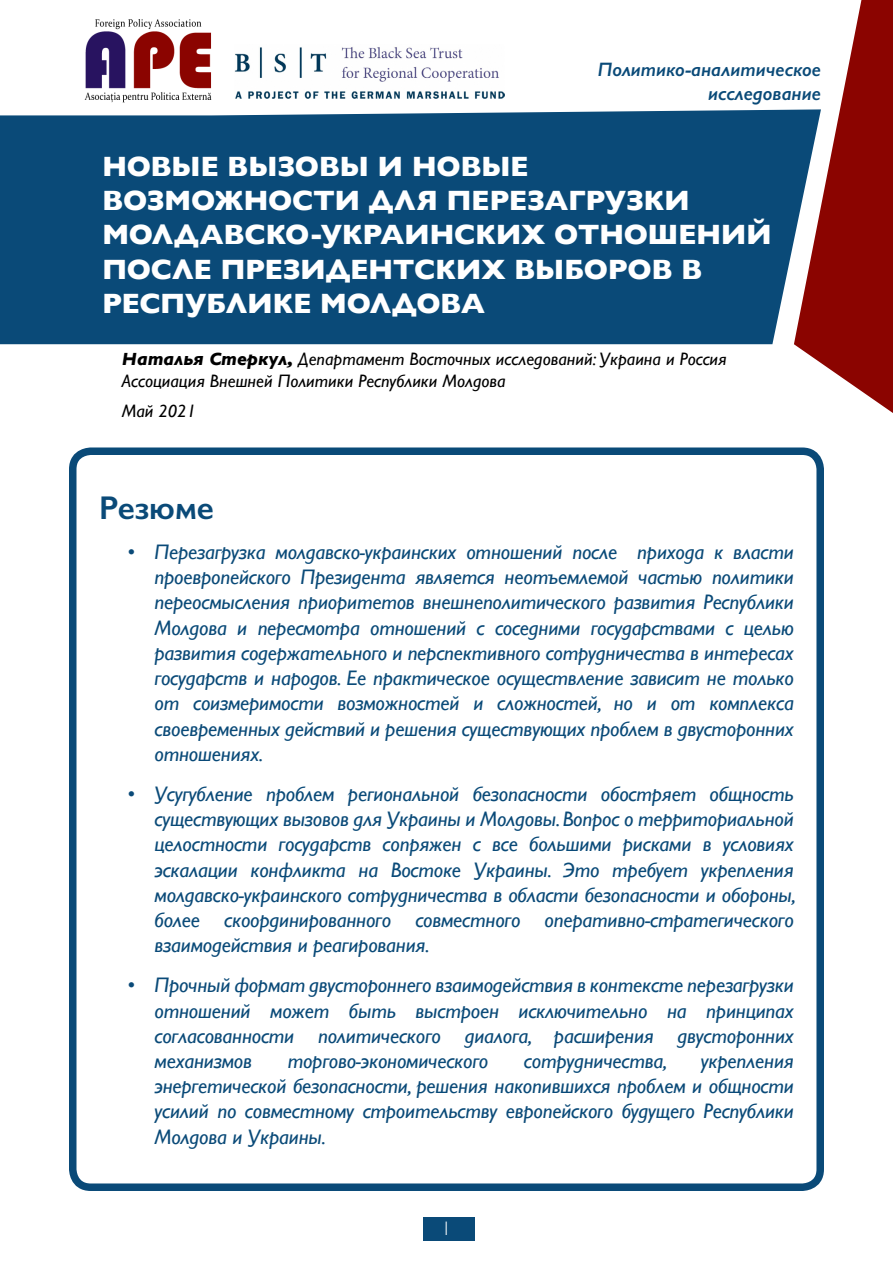
<style>
.page{position:relative;width:893px;height:1263px;background:#fff}
.page>*{position:absolute;margin:0;border:0;box-sizing:border-box;transform-origin:0 0}
.t1{font:600 33px "Gill Sans";color:#0a4a78}
.t2{font:700 28.5px/34.2px "Gill Sans";letter-spacing:-.015em;color:#fff}
.t3{font:italic 21px/25.2px "Gill Sans";letter-spacing:-.01em;color:#0a4a78;text-align:justify}
.t4{font:italic 600 19.5px/23.4px "Gill Sans";color:#0a4a78;text-align:right}
.t5{font:300 19.5px "Gill Sans";color:#fff}
.t6{font:italic 18px/21.6px "Gill Sans";color:#000}
.s1{font-weight:700}
</style>
<div class="page">
<div style="left:423px;top:1217px;width:51px;height:24px;background:#0a4a78"></div>
<div style="left:69px;top:447px;width:755px;height:744px;border:8px solid #0a4a78;border-radius:18px"></div>
<div style="left:0;top:109px;width:794px;height:235px;background:#0a4a78"></div>
<svg style="left:794px;top:0;width:99px;height:413px"></svg>
<img style="left:84px;top:20px;width:128px;height:83px">
<div style="left:522px;top:26px;width:299px;height:74px;background:#fff"></div>
<img style="left:235px;top:47px;width:270px;height:52px">
<p class="t4" style="left:597px;top:58px;width:225px">Политико-аналитическое исследование</p>
<h2 class="t2" style="left:102px;top:149px;width:671px">НОВЫЕ ВЫЗОВЫ И НОВЫЕ<br>ВОЗМОЖНОСТИ ДЛЯ ПЕРЕЗАГРУЗКИ<br>МОЛДАВСКО-УКРАИНСКИХ ОТНОШЕНИЙ<br>ПОСЛЕ ПРЕЗИДЕНТСКИХ ВЫБОРОВ В<br>РЕСПУБЛИКЕ МОЛДОВА</h2>
<p class="t6" style="left:122px;top:348px;width:606px"><span class="s1">Наталья Стеркул,</span> Департамент Восточных исследований: Украина и Россия<br>Ассоциация Внешней Политики Республики Молдова</p>
<p class="t6" style="left:122px;top:400px;width:76px">Май 2021</p>
<h1 class="t1" style="left:99px;top:488px;width:116px">Резюме</h1>
<p class="t3" style="left:155px;top:539px;width:641px;text-indent:-27px">• Перезагрузка молдавско-украинских отношений после прихода к власти проевропейского Президента является неотъемлемой частью политики переосмысления приоритетов внешнеполитического развития Республики Молдова и пересмотра отношений с соседними государствами с целью развития содержательного и перспективного сотрудничества в интересах государств и народов. Ее практическое осуществление зависит не только от соизмеримости возможностей и сложностей, но и от комплекса своевременных действий и решения существующих проблем в двусторонних отношениях.</p>
<p class="t3" style="left:155px;top:781px;width:643px;text-indent:-27px">• Усугубление проблем региональной безопасности обостряет общность существующих вызовов для Украины и Молдовы. Вопрос о территориальной целостности государств сопряжен с все большими рисками в условиях эскалации конфликта на Востоке Украины. Это требует укрепления молдавско-украинского сотрудничества в области безопасности и обороны, более скоординированного совместного оперативно-стратегического взаимодействия и реагирования.</p>
<p class="t3" style="left:155px;top:972px;width:641px;text-indent:-27px">• Прочный формат двустороннего взаимодействия в контексте перезагрузки отношений может быть выстроен исключительно на принципах согласованности политического диалога, расширения двусторонних механизмов</p>
<p class="t3" style="left:155px;top:1048px;width:641px;text-indent:546px">укрепления энергетической безопасности, решения накопившихся проблем и общности усилий по совместному строительству европейского будущего Республики Молдова и Украины.</p>
<p class="t3" style="left:288px;top:1048px;width:202px">торгово-экономического</p>
<p class="t3" style="left:524px;top:1048px;width:145px">сотрудничества,</p>
<p class="t5" style="left:442px;top:1214px;width:11px">1</p>
</div>
